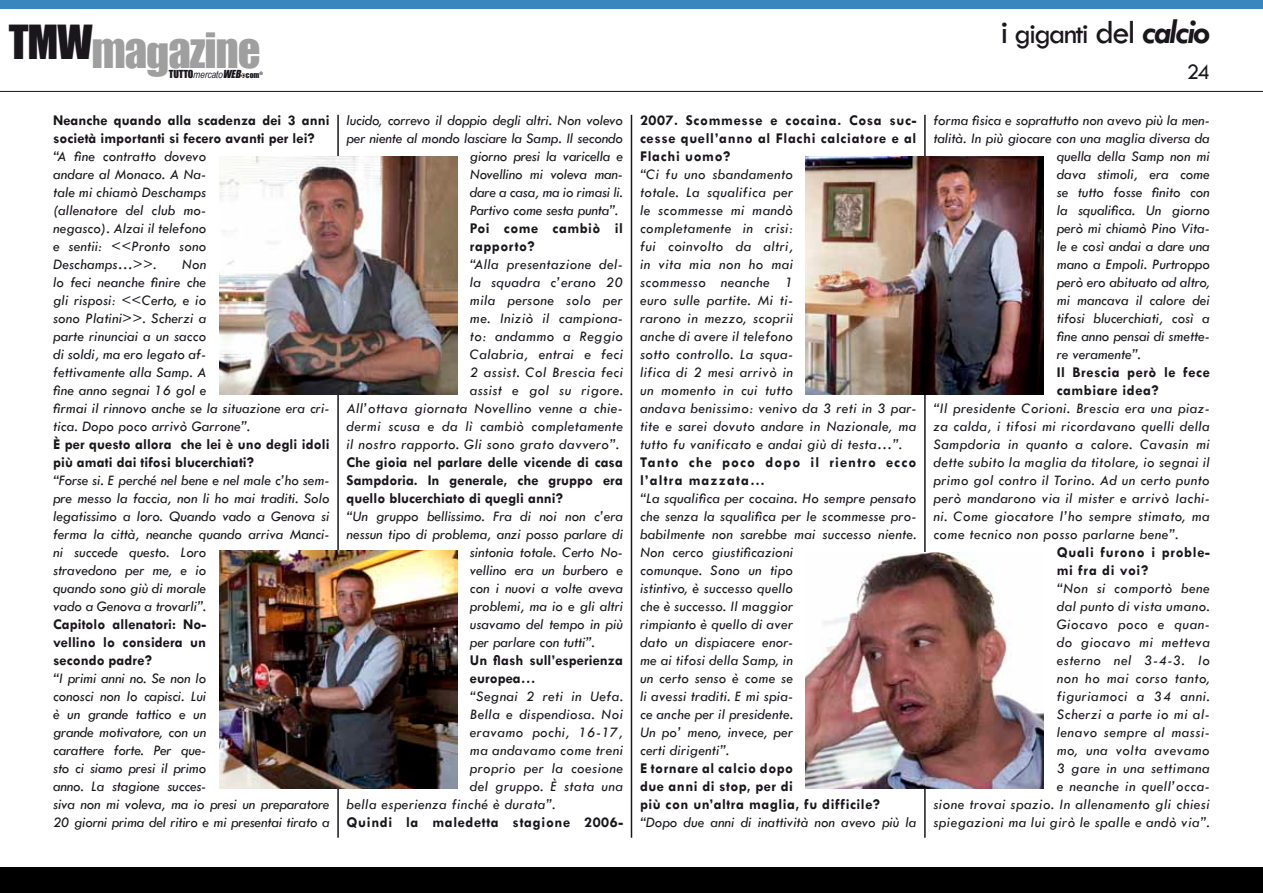
<style>
.page{position:relative;width:1263px;height:893px;background:#fff}
.page>*{position:absolute;margin:0;border:0;box-sizing:border-box;transform-origin:0 0}
.t1{font:44.7px "Impact";letter-spacing:-.025em;color:#a09f9f}
.t2{font:30px "Tw Cen";letter-spacing:-.05em;color:#1a171c}
.t3{font:22.5px "Tw Cen";color:#1a171c}
.t4{font:italic 15px/18px "Tw Cen";letter-spacing:.015em;color:#1a171c}
.t5{font:italic 15px/18px "Tw Cen";letter-spacing:-.01em;color:#1a171c}
.t6{font:700 15px/18px "Tw Cen";letter-spacing:.02em;color:#1a171c;text-align:justify}
.t7{font:italic 15px/18px "Tw Cen";letter-spacing:.035em;color:#1a171c;text-align:right}
.t8{font:700 15px/18px "Tw Cen";color:#1a171c}
.t9{font:700 15px/18px "Tw Cen";letter-spacing:.04em;color:#1a171c}
.t10{font:700 15px/18px "Tw Cen";letter-spacing:.07em;color:#1a171c}
.t11{font:italic 10.2px "Arial Narrow";color:#1a171c}
.s1{font-family:"Impact";font-style:normal}
.s2{font-family:"Impact"}
.s3{font-family:"Impact";font-style:normal;font-size:7.5px}
.s4{font-size:34.5px}
.s5{font-weight:700;font-style:italic;font-size:34.5px}
</style>
<div class="page">
<hr style="left:924px;top:115px;width:2px;height:723px;background:#1a171c">
<hr style="left:337px;top:115px;width:2px;height:723px;background:#1a171c">
<img style="left:806px;top:552px;width:238px;height:237px">
<hr style="left:631px;top:115px;width:1px;height:723px;background:#1a171c">
<img style="left:219px;top:551px;width:238px;height:238px">
<img style="left:219px;top:156px;width:238px;height:238px">
<img style="left:806px;top:156px;width:238px;height:238px">
<div style="left:0;top:867px;width:1263px;height:26px;background:#000"></div>
<div style="left:0;top:0;width:1263px;height:9px;background:#3886bd"></div>
<hr style="left:0;top:91px;width:1263px;height:1px;background:#1a171c">
<svg style="left:241px;top:73px;width:5px;height:5px"></svg>
<h1 class="t1" style="left:9px;top:16px;width:253px"><sup>TMW</sup>magazine</h1>
<p class="t11" style="left:169px;top:67px;width:95px"><span class="s1">TUTTO</span>mercato<span class="s2">WEB</span> <span class="s3">com</span><sup>®</sup></p>
<h2 class="t2" style="left:1001px;top:15px;width:211px"><span class="s4">i</span> giganti <span class="s4">del</span> <span class="s5">calcio</span></h2>
<h3 class="t3" style="left:1187px;top:58px;width:25px">24</h3>
<p class="t8" style="left:53px;top:111px;width:278px">Neanche quando alla scadenza dei 3 anni società importanti si fecero avanti per lei?</p>
<p class="t4" style="left:53px;top:147px;width:155px;text-align:justify">“A fine contratto dovevo andare al Monaco. A Na&shy;tale mi chiamò Deschamps (allenatore del club mo&shy;negasco). Alzai il telefono e sentii: &lt;&lt;Pronto sono Deschamps…&gt;&gt;.</p>
<p class="t4" style="left:53px;top:255px;width:278px;text-indent:129px">Non<br>lo feci neanche finire che<br>gli risposi: &lt;&lt;Certo, e io<br>sono Platini&gt;&gt;. Scherzi a<br>parte rinunciai a un sacco<br>di soldi, ma ero legato af-<br>fettivamente alla Samp. A<br>fine anno segnai 16 gol e<br>firmai il rinnovo anche se la situazione era cri&shy;tica. Dopo poco arrivò Garrone”.</p>
<p class="t8" style="left:53px;top:435px;width:278px">È per questo allora che lei è uno degli idoli più amati dai tifosi blucerchiati?</p>
<p class="t4" style="left:53px;top:471px;width:278px">“Forse si. E perché nel bene e nel male c’ho sem&shy;pre messo la faccia, non li ho mai traditi. Solo legatissimo a loro. Quando vado a Genova si ferma la città, neanche quando arriva Manci&shy;ni succede questo. Loro<br>stravedono per me, e io<br>quando sono giù di morale<br>vado a Genova a trovarli”.</p>
<p class="t6" style="left:53px;top:615px;width:155px">Capitolo allenatori: No&shy;vellino lo considera un secondo padre?</p>
<p class="t5" style="left:53px;top:669px;width:278px">“I primi anni no. Se non lo<br>conosci non lo capisci. Lui<br>è un grande tattico e un<br>grande motivatore, con un<br>carattere forte. Per que-<br>sto ci siamo presi il primo<br>anno. La stagione succes-<br>siva non mi voleva, ma io presi un preparatore<br>20 giorni prima del ritiro e mi presentai tirato a</p>
<p class="t5" style="left:347px;top:111px;width:278px">lucido, correvo il doppio degli altri. Non volevo</p>
<p class="t5" style="left:347px;top:129px;width:278px">per niente al mondo lasciare la Samp. Il secondo</p>
<p class="t5" style="left:470px;top:147px;width:155px">giorno presi la varicella e</p>
<p class="t5" style="left:470px;top:165px;width:155px">Novellino mi voleva man-</p>
<p class="t5" style="left:470px;top:183px;width:155px">dare a casa, ma io rimasi li.</p>
<p class="t5" style="left:470px;top:201px;width:150px">Partivo come sesta punta”.</p>
<p class="t6" style="left:470px;top:219px;width:155px">Poi come cambiò il rapporto?</p>
<p class="t4" style="left:347px;top:255px;width:278px;text-align:right">“Alla presentazione del-<br>la squadra c’erano 20<br>mila persone solo per<br>me. Iniziò il campiona-<br>to: andammo a Reggio<br>Calabria, entrai e feci<br>2 assist. Col Brescia feci<br>assist e gol su rigore.<br>All’ottava giornata Novellino venne a chie&shy;dermi scusa e da lì cambiò completamente il nostro rapporto. Gli sono grato davvero”.</p>
<p class="t6" style="left:347px;top:453px;width:278px">Che gioia nel parlare delle vicende di casa Sampdoria. In generale, che gruppo era quello blucerchiato di quegli anni?</p>
<p class="t4" style="left:347px;top:507px;width:278px">“Un gruppo bellissimo. Fra di noi non c’era</p>
<p class="t4" style="left:347px;top:525px;width:278px">nessun tipo di problema, anzi posso parlare di</p>
<p class="t4" style="left:470px;top:543px;width:155px">sintonia totale. Certo No-</p>
<p class="t4" style="left:470px;top:561px;width:155px">vellino era un burbero e</p>
<p class="t4" style="left:470px;top:579px;width:155px">con i nuovi a volte aveva</p>
<p class="t4" style="left:470px;top:597px;width:155px">problemi, ma io e gli altri</p>
<p class="t4" style="left:470px;top:615px;width:155px">usavamo del tempo in più</p>
<p class="t4" style="left:470px;top:633px;width:126px">per parlare con tutti”.</p>
<p class="t8" style="left:470px;top:651px;width:155px">Un flash sull’esperienza europea…</p>
<p class="t4" style="left:470px;top:687px;width:155px">“Segnai 2 reti in Uefa.</p>
<p class="t4" style="left:470px;top:705px;width:155px">Bella e dispendiosa. Noi</p>
<p class="t4" style="left:470px;top:723px;width:155px">eravamo pochi, 16-17,</p>
<p class="t4" style="left:470px;top:741px;width:155px">ma andavamo come treni</p>
<p class="t4" style="left:470px;top:759px;width:155px">proprio per la coesione</p>
<p class="t4" style="left:470px;top:777px;width:155px">del gruppo. È stata una</p>
<p class="t4" style="left:347px;top:795px;width:210px">bella esperienza finché è durata”.</p>
<p class="t9" style="left:347px;top:813px;width:278px">Quindi la maledetta stagione 2006-</p>
<p class="t6" style="left:640px;top:111px;width:278px">2007. Scommesse e cocaina. Cosa suc&shy;cesse quell’anno al Flachi calciatore e al Flachi uomo?</p>
<p class="t4" style="left:640px;top:165px;width:278px">“Ci fu uno sbandamento<br>totale. La squalifica per<br>le scommesse mi mandò<br>completamente in crisi:<br>fui coinvolto da altri,<br>in vita mia non ho mai<br>scommesso neanche 1<br>euro sulle partite. Mi ti-<br>rarono in mezzo, scoprii<br>anche di avere il telefono<br>sotto controllo. La squa-<br>lifica di 2 mesi arrivò in<br>un momento in cui tutto<br>andava benissimo: venivo da 3 reti in 3 par&shy;tite e sarei dovuto andare in Nazionale, ma tutto fu vanificato e andai giù di testa…”.</p>
<p class="t10" style="left:640px;top:453px;width:278px">Tanto che poco dopo il rientro ecco l’altra mazzata…</p>
<p class="t4" style="left:640px;top:489px;width:278px">“La squalifica per cocaina. Ho sempre pensato che senza la squalifica per le scommesse pro&shy;babilmente non sarebbe mai successo niente.<br>Non cerco giustificazioni<br>comunque. Sono un tipo<br>istintivo, è successo quello<br>che è successo. Il maggior<br>rimpianto è quello di aver<br>dato un dispiacere enor-<br>me ai tifosi della Samp, in<br>un certo senso è come se<br>li avessi traditi. E mi spia-<br>ce anche per il presidente.<br>Un po’ meno, invece, per<br>certi dirigenti”.</p>
<p class="t6" style="left:640px;top:759px;width:242px;text-align:left">E tornare al calcio dopo<br>due anni di stop, per di<br>più con un’altra maglia, fu difficile?</p>
<p class="t4" style="left:640px;top:813px;width:278px">“Dopo due anni di inattività non avevo più la</p>
<p class="t4" style="left:933px;top:111px;width:278px">forma fisica e soprattutto non avevo più la men-</p>
<p class="t4" style="left:933px;top:129px;width:278px">talità. In più giocare con una maglia diversa da</p>
<p class="t4" style="left:1057px;top:147px;width:155px">quella della Samp non mi</p>
<p class="t4" style="left:1057px;top:165px;width:155px">dava stimoli, era come</p>
<p class="t4" style="left:1057px;top:183px;width:155px">se tutto fosse finito con</p>
<p class="t4" style="left:1057px;top:201px;width:155px">la squalifica. Un giorno</p>
<p class="t4" style="left:1057px;top:219px;width:155px">però mi chiamò Pino Vita-</p>
<p class="t4" style="left:1057px;top:237px;width:155px">le e così andai a dare una</p>
<p class="t4" style="left:1057px;top:255px;width:155px">mano a Empoli. Purtroppo</p>
<p class="t4" style="left:1057px;top:273px;width:155px">però ero abituato ad altro,</p>
<p class="t4" style="left:1057px;top:291px;width:155px">mi mancava il calore dei</p>
<p class="t4" style="left:1057px;top:309px;width:155px">tifosi blucerchiati, così a</p>
<p class="t4" style="left:1057px;top:327px;width:155px">fine anno pensai di smette-</p>
<p class="t4" style="left:1057px;top:345px;width:85px">re veramente”.</p>
<p class="t6" style="left:1057px;top:363px;width:155px">Il Brescia però le fece cambiare idea?</p>
<p class="t4" style="left:933px;top:399px;width:278px;text-align:justify">“Il presidente Corioni. Brescia era una piaz&shy;za calda, i tifosi mi ricordavano quelli della Sampdoria in quanto a calore. Cavasin mi dette subito la maglia da titolare, io segnai il primo gol contro il Torino. Ad un certo punto però mandarono via il mister e arrivò Iachi&shy;ni. Come giocatore l’ho sempre stimato, ma come tecnico non posso parlarne bene”.</p>
<p class="t9" style="left:1057px;top:543px;width:155px">Quali furono i proble&shy;mi fra di voi?</p>
<p class="t7" style="left:933px;top:579px;width:278px">“Non si comportò bene<br>dal punto di vista umano.<br>Giocavo poco e quan-<br>do giocavo mi metteva<br>esterno nel 3-4-3. Io<br>non ho mai corso tanto,<br>figuriamoci a 34 anni.<br>Scherzi a parte io mi al-<br>lenavo sempre al massi-<br>mo, una volta avevamo<br>3 gare in una settimana<br>e neanche in quell’occa-<br>sione trovai spazio. In allenamento gli chiesi spiegazioni ma lui girò le spalle e andò via”.</p>
</div>
